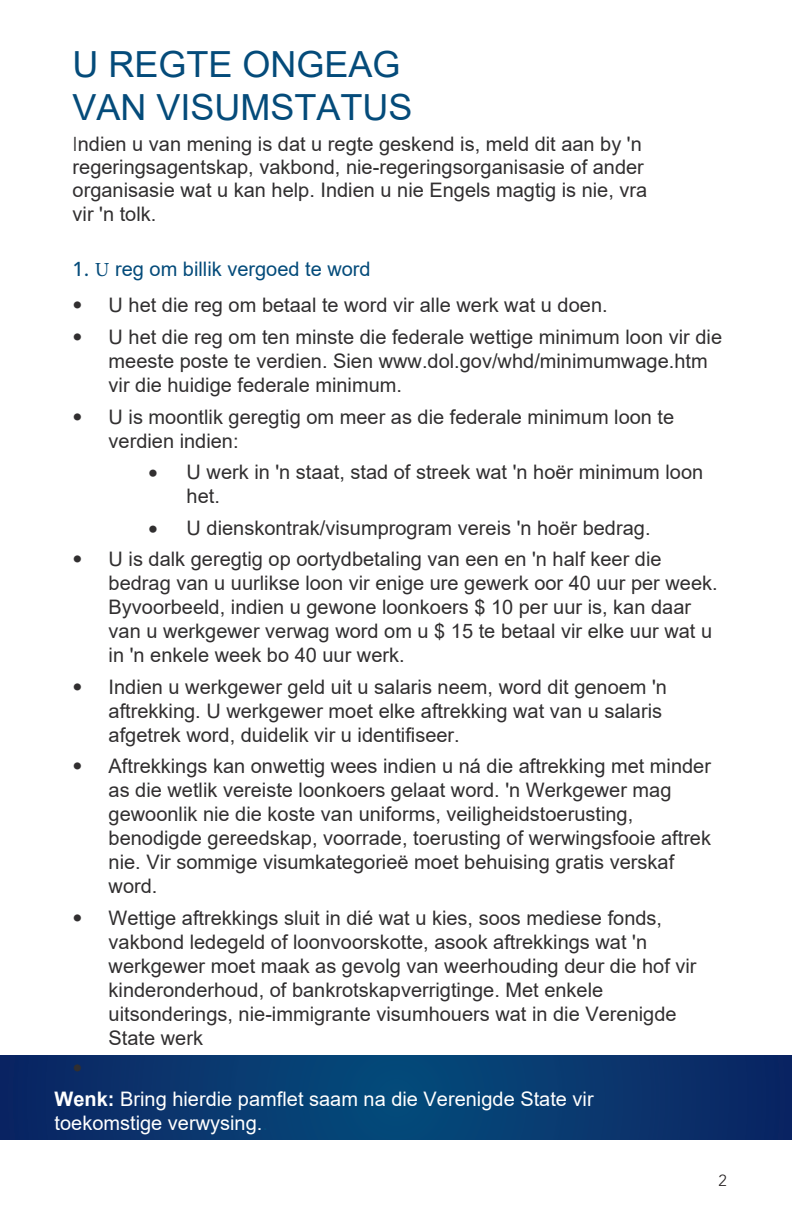
<style>
.page{position:relative;width:792px;height:1224px;background:#fff}
.page>*{position:absolute;margin:0;border:0;box-sizing:border-box;transform-origin:0 0}
.t1{font:36px/43.2px "Arial";color:#044b7a}
.t2{font:20px/24px "Arial";color:#312f30}
.t3{font:20px/24px "Arial";color:#fff}
.t4{font:20px "Arial";color:#044b7a}
.t5{font:300 20px "Avenir";color:#312f30}
.t6{font:300 16px "Avenir";color:#231f20}
.s1{font-family:"Avenir";font-weight:300}
.s2{font-family:"Avenir";font-weight:500}
.s3{font-family:"Minion Pro"}
.s4{font-weight:700}
.s5{color:#044b7a}
</style>
<div class="page">
<svg style="left:0;top:1056px;width:792px;height:83px;background:#08376e"></svg>
<p class="t1" style="left:73px;top:43px;width:342px">U REGTE ONGEAG<br>VAN VISUMSTATUS</p>
<p class="t2" style="left:73px;top:132px;width:576px;line-height:23.2px"><span class="s1">I</span>ndien u van mening is dat u regte geskend is, meld dit aan by 'n regeringsagentskap, vakbond, nie-regeringsorganisasie of ander organisasie wat u kan help. Indien u nie Engels magtig is nie, vra vir 'n tolk.</p>
<p class="t4" style="left:73px;top:255px;width:300px"><span class="s2">1.</span> <span class="s3">U</span> reg om billik vergoed te word</p>
<p class="t2" style="left:73px;top:293px;width:537px"><span class="s1">•</span> U het die reg om betaal te word vir alle werk wat u doen.</p>
<p class="t2" style="left:109px;top:325px;width:615px;text-indent:-36px"><span class="s1">•</span> U het die reg om ten minste die federale wettige minimum loon vir die meeste poste te verdien. Sien www.dol.gov/whd/minimumwage.htm vir die huidige federale minimum.</p>
<p class="t2" style="left:109px;top:404px;width:567px;text-indent:-36px"><span class="s1">•</span> U is moontlik geregtig om meer as die federale minimum loon te verdien indien:</p>
<p class="t2" style="left:187px;top:460px;width:518px;text-indent:-38px">• U werk in 'n staat, stad of streek wat 'n hoër minimum loon het.</p>
<p class="t2" style="left:149px;top:516px;width:503px">• U dienskontrak/visumprogram vereis 'n hoër bedrag.</p>
<p class="t2" style="left:109px;top:547px;width:611px;text-indent:-36px"><span class="s1">•</span> U is dalk geregtig op oortydbetaling van een en 'n half keer die bedrag van u uurlikse loon vir enige ure gewerk oor 40 uur per week.<br>Byvoorbeeld, indien u gewone loonkoers $ 10 per uur is, kan daar van u werkgewer verwag word om u $ 15 te betaal vir elke uur wat u in 'n enkele week bo 40 uur werk.</p>
<p class="t2" style="left:109px;top:675px;width:560px;text-indent:-36px"><span class="s1">•</span> Indien u werkgewer geld uit u salaris neem, word dit genoem 'n aftrekking. U werkgewer moet elke aftrekking wat van u salaris afgetrek word, duidelik vir u identifiseer.</p>
<p class="t2" style="left:109px;top:754px;width:604px;text-indent:-36px"><span class="s1">•</span> Aftrekkings kan onwettig wees indien u ná die aftrekking met minder as die wetlik vereiste loonkoers gelaat word. 'n Werkgewer mag gewoonlik nie die koste van uniforms, veiligheidstoerusting, benodigde gereedskap, voorrade, toerusting of werwingsfooie aftrek nie. Vir sommige visumkategorieë moet behuising gratis verskaf word.</p>
<p class="t2" style="left:109px;top:906px;width:590px;text-indent:-36px"><span class="s1">•</span> Wettige aftrekkings sluit in dié wat u kies, soos mediese fonds, vakbond ledegeld of loonvoorskotte, asook aftrekkings wat 'n werkgewer moet maak as gevolg van weerhouding deur die hof vir kinderonderhoud, of bankrotskapverrigtinge. Met enkele uitsonderings, nie-immigrante visumhouers wat in die Verenigde State werk</p>
<p class="t5" style="left:73px;top:1057px;width:11px">•</p>
<p class="t3" style="left:55px;top:1086px;width:541px"><span class="s4">Wenk:</span> Bring hierdie pamflet saam na die Verenigde State vir toekomstige verwysing.<span class="s5">.</span></p>
<p class="t6" style="left:718px;top:1171px;width:10px">2</p>
</div>
